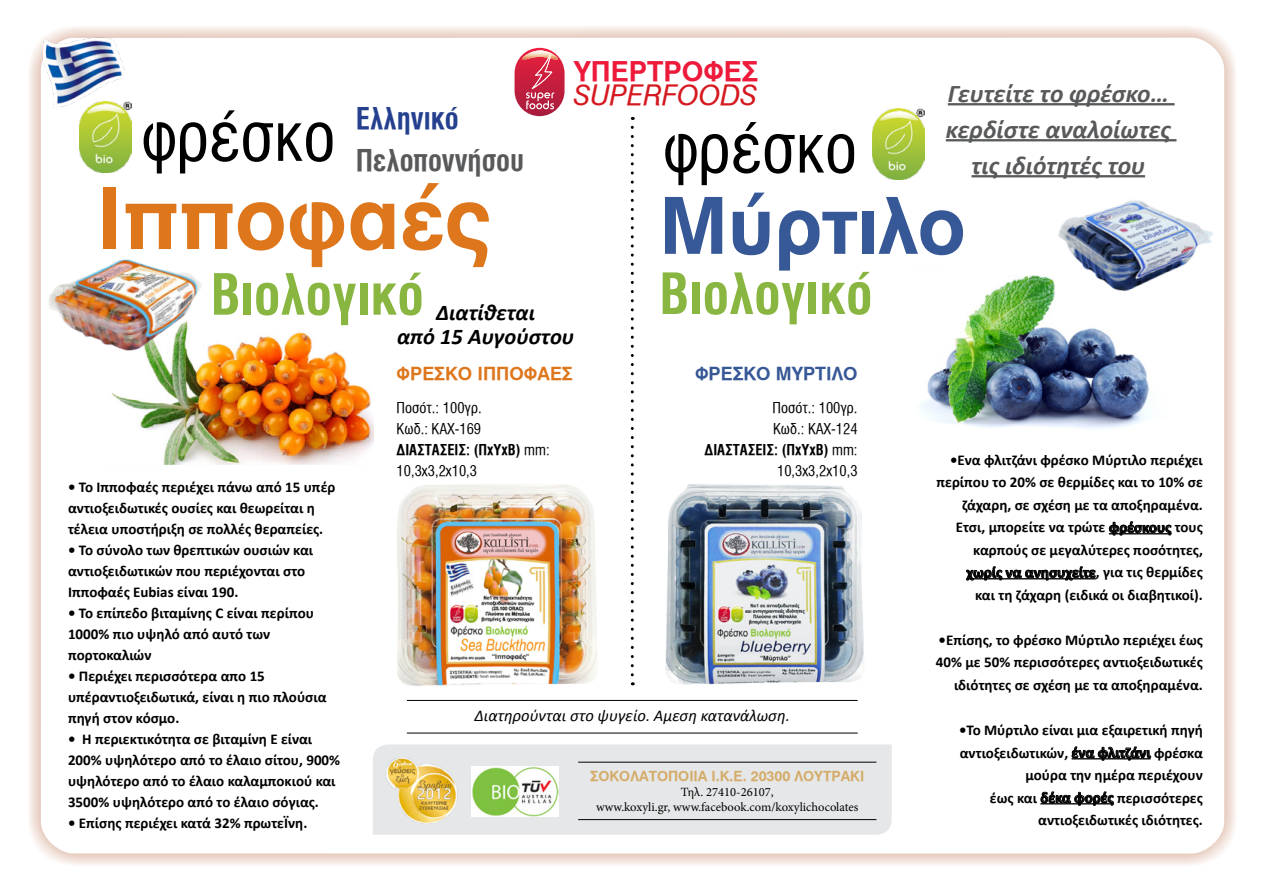
<style>
.page{position:relative;width:1263px;height:893px;background:#fff}
.page>*{position:absolute;margin:0;border:0;box-sizing:border-box;transform-origin:0 0}
.t1{font:84px "UB Helvetica Bold";color:#de761c}
.t2{font:78px "UB Helvetica Bold";color:#375896}
.t3{font:69px "UB Helvetica Cond";color:#000}
.t4{font:57px "UB Helvetica Cond Bold";color:#88b640}
.t5{font:30px "UB Helvetica Cond Bold";color:#58595b}
.t6{font:30px "UB Helvetica Cond Bold";color:#25408f}
.t7{font:28.05px "UB Helvetica Italic";letter-spacing:-.01em;color:#d51920}
.t8{font:27.15px "UB Helvetica Bold";color:#ed1a3b}
.t9{font:italic 700 25.5px "Calibri";color:#58595b}
.t10{font:italic 700 22.5px "Calibri";color:#000}
.kodikoi{font:18px "UB Helvetica Bold";color:#de761c}
.kodikoi-2{font:18px "UB Helvetica Bold";color:#375896}
.t11{font:italic 16.5px "Calibri";color:#000}
.t12{font:700 15px/21px "Calibri";color:#000;text-align:right}
.kodikoi-3{font:15px "UB Helvetica Cond";color:#000}
.kodikoi-4{font:15px "UB Helvetica Cond Bold";color:#000}
.t13{font:13.8px "UB Helvetica Bold";color:#d4ab68}
.t14{font:12.6px "Minion Pro";color:#000}
.s1{font-family:"UB Helvetica Cond"}
</style>
<div class="page">
<img style="left:29px;top:26px;width:1207px;height:839px">
<div style="left:41px;top:38px;width:1183px;height:815px;background:#fff;border-radius:32px"></div>
<div style="left:373px;top:744px;width:519px;height:91px;background:#e6e7e8"></div>
<hr style="left:578px;top:762px;width:298px;height:1px;background:#000">
<hr style="left:578px;top:819px;width:298px;height:1px;background:#000">
<img style="left:471px;top:767px;width:87px;height:50px">
<img style="left:386px;top:757px;width:72px;height:68px">
<hr style="left:966px;top:578px;width:130px;height:1px;background:#000">
<hr style="left:1071px;top:758px;width:80px;height:1px;background:#000">
<hr style="left:1040px;top:803px;width:74px;height:1px;background:#000">
<svg style="left:1109px;top:521px;width:62px;height:14px"></svg>
<svg style="left:966px;top:566px;width:129px;height:14px"></svg>
<svg style="left:1072px;top:746px;width:79px;height:14px"></svg>
<svg style="left:1041px;top:791px;width:73px;height:14px"></svg>
<img style="left:40px;top:38px;width:85px;height:69px">
<hr style="left:407px;top:700px;width:451px;height:1px;background:#000">
<svg style="left:631px;top:117px;width:3px;height:558px"></svg>
<hr style="left:407px;top:733px;width:451px;height:1px;background:#000">
<img style="left:665px;top:484px;width:199px;height:201px">
<img style="left:397px;top:484px;width:200px;height:202px">
<hr style="left:948px;top:103px;width:226px;height:2px;background:#58595b">
<hr style="left:946px;top:139px;width:230px;height:2px;background:#58595b">
<hr style="left:971px;top:175px;width:174px;height:2px;background:#58595b">
<svg style="left:514px;top:48px;width:51px;height:68px"></svg>
<img style="left:921px;top:275px;width:228px;height:154px">
<img style="left:1052px;top:200px;width:161px;height:101px">
<img style="left:111px;top:331px;width:262px;height:134px">
<img style="left:38px;top:243px;width:183px;height:121px">
<img style="left:80px;top:101px;width:52px;height:72px">
<img style="left:872px;top:108px;width:52px;height:72px">
<p class="t8" style="left:574px;top:56px;width:186px">ΥΠΕΡΤΡΟΦΕΣ</p>
<p class="t7" style="left:574px;top:79px;width:185px">SUPERFOODS</p>
<p class="t3" style="left:663px;top:111px;width:195px">φρέσκο</p>
<p class="t9" style="left:948px;top:78px;width:222px">Γευτείτε το φρέσκο…</p>
<p class="t9" style="left:946px;top:114px;width:226px">κερδίστε αναλοίωτες</p>
<p class="t9" style="left:971px;top:150px;width:175px">τις ιδιότητές του</p>
<p class="t6" style="left:356px;top:102px;width:104px">Ελληνικό</p>
<p class="t3" style="left:142px;top:99px;width:195px">φρέσκο</p>
<p class="t5" style="left:356px;top:143px;width:170px">Πελοποννήσου</p>
<p class="t1" style="left:96px;top:170px;width:396px">Ιπποφαές</p>
<p class="t2" style="left:659px;top:180px;width:308px">Μύρτιλο</p>
<p class="t4" style="left:210px;top:263px;width:215px">Βιολογικό</p>
<p class="t4" style="left:659px;top:262px;width:215px">Βιολογικό</p>
<p class="t10" style="left:436px;top:298px;width:101px">Διατίθεται</p>
<p class="t10" style="left:397px;top:322px;width:179px">από 15 Αυγούστου</p>
<p class="t12" style="left:68px;top:476px;width:269px;text-align:left">• Το Ιπποφαές περιέχει πάνω από 15 υπέρ αντιοξειδωτικές ουσίες και θεωρείται η τέλεια υποστήριξη σε πολλές θεραπείες.</p>
<p class="t12" style="left:68px;top:539px;width:247px;text-align:left">• Το σύνολο των θρεπτικών ουσιών και αντιοξειδωτικών που περιέχονται στο<br>Ιπποφαές Eubias είναι 190.</p>
<p class="t12" style="left:68px;top:602px;width:247px;text-align:left">• Το επίπεδο βιταμίνης C είναι περίπου<br>1000% πιο υψηλό από αυτό των πορτοκαλιών</p>
<p class="t12" style="left:68px;top:665px;width:260px;text-align:left">• Περιέχει περισσότερα απο 15 υπέραντιοξειδωτικά, είναι η πιο πλούσια πηγή στον κόσμο.</p>
<p class="t12" style="left:68px;top:728px;width:274px;text-align:left">• Η περιεκτικότητα σε βιταμίνη Ε είναι 200% υψηλότερο από το έλαιο σίτου, 900% υψηλότερο από το έλαιο καλαμποκιού και 3500% υψηλότερο από το έλαιο σόγιας.</p>
<p class="t12" style="left:68px;top:812px;width:241px">• Επίσης περιέχει κατά 32% πρωτεΐνη.</p>
<p class="kodikoi" style="left:397px;top:363px;width:177px">ΦΡΕΣΚΟ ΙΠΠΟΦΑΕΣ</p>
<p class="kodikoi-3" style="left:397px;top:400px;width:87px">Ποσότ.: 100γρ.</p>
<p class="kodikoi-3" style="left:397px;top:421px;width:86px">Kωδ.: ΚAX-169</p>
<p class="kodikoi-4" style="left:397px;top:442px;width:154px">ΔΙΑΣΤΑΣΕΙΣ: (ΠxΥxΒ) <span class="s1">mm:</span></p>
<p class="kodikoi-3" style="left:397px;top:463px;width:82px">10,3x3,2x10,3</p>
<p class="kodikoi-2" style="left:695px;top:363px;width:164px">ΦΡΕΣΚΟ ΜΎΡΤΙΛΟ</p>
<p class="kodikoi-3" style="left:772px;top:400px;width:87px">Ποσότ.: 100γρ.</p>
<p class="kodikoi-3" style="left:773px;top:421px;width:86px">Kωδ.: ΚAX-124</p>
<p class="kodikoi-4" style="left:705px;top:442px;width:154px">ΔΙΑΣΤΑΣΕΙΣ: (ΠxΥxΒ) <span class="s1">mm:</span></p>
<p class="kodikoi-3" style="left:777px;top:463px;width:82px">10,3x3,2x10,3</p>
<p class="t11" style="left:475px;top:705px;width:317px">Διατηρούνται στο ψυγείο. Άμεση κατανάλωση.</p>
<p class="t13" style="left:590px;top:767px;width:276px">ΣΟΚΟΛΑΤΟΠΟΙΙΑ Ι.Κ.Ε. 20300 ΛΟΥΤΡΑΚΙ</p>
<p class="t14" style="left:681px;top:783px;width:94px">Τηλ. 27410-26107,</p>
<p class="t14" style="left:596px;top:798px;width:264px">www.koxyli.gr, www.facebook.com/koxylichocolates</p>
<p class="t12" style="left:936px;top:448px;width:268px;line-height:22.5px">•Ένα φλιτζάνι φρέσκo Μύρτιλο περιέχει περίπου το 20% σε θερμίδες και το 10% σε ζάχαρη, σε σχέση με τα αποξηραμένα.</p>
<p class="t12" style="left:956px;top:515px;width:248px;line-height:22.5px">Έτσι, μπορείτε να τρώτε φρέσκους τους καρπούς σε μεγαλύτερες ποσότητες,</p>
<p class="t12" style="left:966px;top:561px;width:238px">χωρίς να ανησυχείτε, για τις θερμίδες</p>
<p class="t12" style="left:975px;top:584px;width:229px">και τη ζάχαρη (ειδικά οι διαβητικοί).</p>
<p class="t12" style="left:936px;top:628px;width:268px;line-height:22.5px">•Επίσης, το φρέσκo Μύρτιλο περιέχει έως<br>40% με 50% περισσότερες αντιοξειδωτικές ιδιότητες σε σχέση με τα αποξηραμένα.</p>
<p class="t12" style="left:959px;top:718px;width:245px;line-height:22.5px">•Το Μύρτιλο είναι μια εξαιρετική πηγή αντιοξειδωτικών, ένα φλιτζάνι φρέσκα μούρα την ημέρα περιέχουν</p>
<p class="t12" style="left:990px;top:785px;width:214px;line-height:22.5px">έως και δέκα φορές περισσότερες αντιοξειδωτικές ιδιότητες.</p>
</div>
